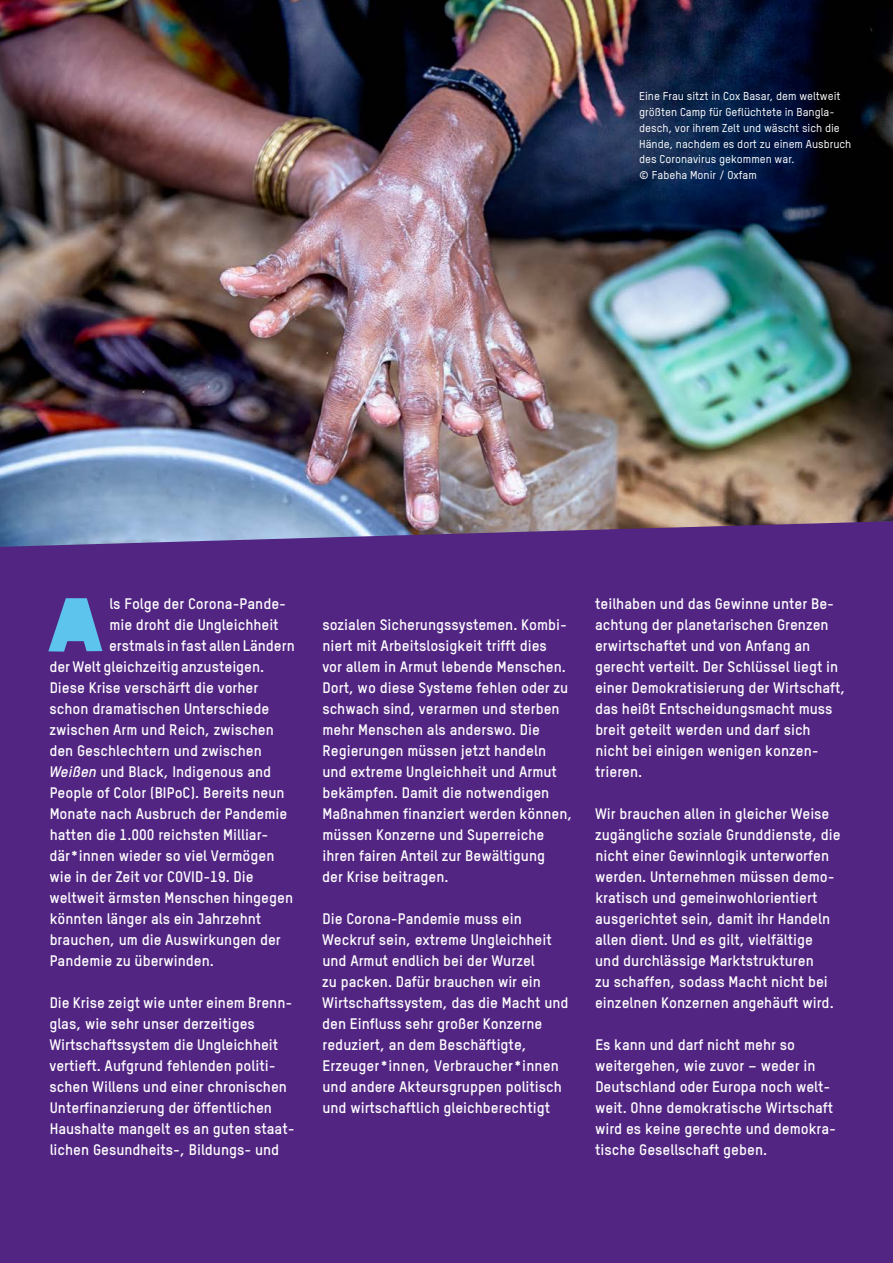
<style>
.page{position:relative;width:893px;height:1263px;background:#522583}
.page>*{position:absolute;margin:0;border:0;box-sizing:border-box;transform-origin:0 0}
.t1{font:75.45px "Oxfam Global Headline";color:#5dc5ed}
.t2{font:700 15px/21px "Oxfam TSTARPRO";color:#fff}
.t3{font:500 11.25px/15.8px "Oxfam TSTARPRO";color:#fff}
.s1{font-style:italic}
</style>
<div class="page">
<img style="left:0;top:0;width:893px;height:547px">
<p class="t3" style="left:639px;top:88px;width:214px">Eine Frau sitzt in Cox Basar, dem weltweit größten Camp für Geflüchtete in Bangla&shy;desch, vor ihrem Zelt und wäscht sich die Hände, nachdem es dort zu einem Ausbruch des Coronavirus gekommen war.<br>© Fabeha Monir / Oxfam</p>
<h1 class="t1" style="left:48px;top:560px;width:56px">A</h1>
<p class="t2" style="left:109px;top:592px;width:176px">ls Folge der Corona-Pande-</p>
<p class="t2" style="left:109px;top:613px;width:171px">mie droht die Ungleichheit</p>
<p class="t2" style="left:109px;top:634px;width:187px">erstmals in fast allen Ländern</p>
<p class="t2" style="left:49px;top:655px;width:216px">der Welt gleichzeitig anzusteigen.</p>
<p class="t2" style="left:50px;top:676px;width:210px">Diese Krise verschärft die vorher</p>
<p class="t2" style="left:50px;top:697px;width:221px">schon dramatischen Unterschiede</p>
<p class="t2" style="left:49px;top:718px;width:226px">zwischen Arm und Reich, zwischen</p>
<p class="t2" style="left:49px;top:739px;width:214px">den Geschlechtern und zwischen</p>
<p class="t2" style="left:49px;top:760px;width:224px"><span class="s1">Weißen</span> und Black, Indigenous and</p>
<p class="t2" style="left:50px;top:781px;width:236px">People of Color (BIPoC). Bereits neun</p>
<p class="t2" style="left:50px;top:802px;width:239px">Monate nach Ausbruch der Pandemie</p>
<p class="t2" style="left:50px;top:823px;width:220px">hatten die 1.000 reichsten Milliar-</p>
<p class="t2" style="left:49px;top:844px;width:227px">där*innen wieder so viel Vermögen</p>
<p class="t2" style="left:49px;top:865px;width:206px">wie in der Zeit vor COVID-19. Die</p>
<p class="t2" style="left:49px;top:886px;width:245px">weltweit ärmsten Menschen hingegen</p>
<p class="t2" style="left:50px;top:907px;width:213px">könnten länger als ein Jahrzehnt</p>
<p class="t2" style="left:50px;top:928px;width:233px">brauchen, um die Auswirkungen der</p>
<p class="t2" style="left:50px;top:949px;width:166px">Pandemie zu überwinden.</p>
<p class="t2" style="left:49px;top:991px;width:247px">Die Krise zeigt wie unter einem Brenn&shy;glas, wie sehr unser derzeitiges Wirtschaftssystem die Ungleichheit vertieft. Aufgrund fehlenden politi&shy;schen Willens und einer chronischen Unterfinanzierung der öffentlichen Haushalte mangelt es an guten staat&shy;lichen Gesundheits-, Bildungs- und</p>
<p class="t2" style="left:322px;top:613px;width:252px">sozialen Sicherungssystemen. Kombi&shy;niert mit Arbeitslosigkeit trifft dies<br>vor allem in Armut lebende Menschen.<br>Dort, wo diese Systeme fehlen oder zu schwach sind, verarmen und sterben mehr Menschen als anderswo. Die Regierungen müssen jetzt handeln und extreme Ungleichheit und Armut bekämpfen. Damit die notwendigen Maßnahmen finanziert werden können, müssen Konzerne und Superreiche ihren fairen Anteil zur Bewältigung<br>der Krise beitragen.</p>
<p class="t2" style="left:322px;top:907px;width:248px">Die Corona-Pandemie muss ein Weckruf sein, extreme Ungleichheit und Armut endlich bei der Wurzel<br>zu packen. Dafür brauchen wir ein Wirtschaftssystem, das die Macht und den Einfluss sehr großer Konzerne reduziert, an dem Beschäftigte, Erzeuger*innen, Verbraucher*innen und andere Akteursgruppen politisch und wirtschaftlich gleichberechtigt</p>
<p class="t2" style="left:595px;top:592px;width:252px">teilhaben und das Gewinne unter Be&shy;achtung der planetarischen Grenzen erwirtschaftet und von Anfang an gerecht verteilt. Der Schlüssel liegt in einer Demokratisierung der Wirtschaft, das heißt Entscheidungsmacht muss breit geteilt werden und darf sich nicht bei einigen wenigen konzen&shy;trieren.</p>
<p class="t2" style="left:595px;top:802px;width:247px">Wir brauchen allen in gleicher Weise zugängliche soziale Grunddienste, die nicht einer Gewinnlogik unterworfen werden. Unternehmen müssen demo&shy;kratisch und gemeinwohlorientiert ausgerichtet sein, damit ihr Handeln allen dient. Und es gilt, vielfältige und durchlässige Marktstrukturen<br>zu schaffen, sodass Macht nicht bei einzelnen Konzernen angehäuft wird.</p>
<p class="t2" style="left:595px;top:1033px;width:243px">Es kann und darf nicht mehr so weitergehen, wie zuvor – weder in Deutschland oder Europa noch welt&shy;weit. Ohne demokratische Wirtschaft wird es keine gerechte und demokra&shy;tische Gesellschaft geben.</p>
</div>
